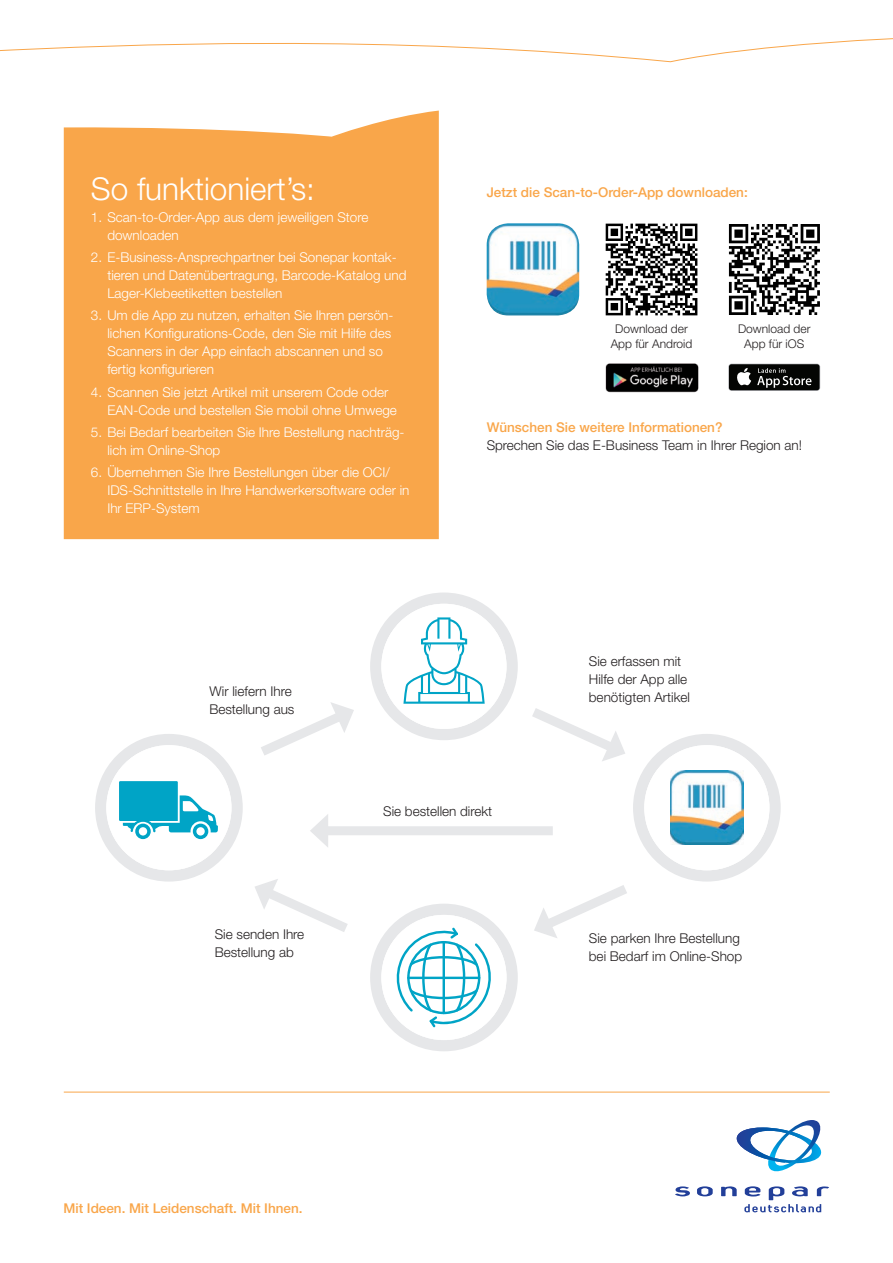
<style>
.page{position:relative;width:893px;height:1263px;background:#fff}
.page>*{position:absolute;margin:0;border:0;box-sizing:border-box;transform-origin:0 0}
.t1{font:300 31.5px "Helvetica Neue";color:#fff}
.t2{font:300 13.5px/18px "Helvetica Neue";color:#fff}
.t3{font:300 13.5px/18px "Helvetica Neue";color:#231f20}
.t4{font:500 13.5px "Helvetica Neue";color:#f9a64a}
.t5{font:300 12px/15px "Helvetica Neue";color:#231f20;text-align:center}
</style>
<div class="page">
<div style="left:64px;top:111px;width:375px;height:428px;background:#f9a64a"></div>
<svg style="left:0;top:38px;width:893px;height:25px"></svg>
<img style="left:487px;top:223px;width:92px;height:92px">
<svg style="left:728px;top:364px;width:92px;height:27px"></svg>
<div style="left:729px;top:364px;width:90px;height:26px;background:#040503;border-radius:3px"></div>
<svg style="left:737px;top:368px;width:14px;height:17px"></svg>
<svg style="left:757px;top:368px;width:54px;height:20px"></svg>
<img style="left:605px;top:363px;width:94px;height:30px">
<svg style="left:605px;top:223px;width:93px;height:93px"></svg>
<svg style="left:606px;top:224px;width:91px;height:91px"></svg>
<svg style="left:729px;top:224px;width:91px;height:91px"></svg>
<svg style="left:261px;top:702px;width:93px;height:53px"></svg>
<svg style="left:255px;top:879px;width:93px;height:53px"></svg>
<div style="left:321px;top:826px;width:232px;height:9px;background:#e6e7e9"></div>
<svg style="left:310px;top:814px;width:18px;height:33px"></svg>
<svg style="left:95px;top:734px;width:148px;height:147px"></svg>
<svg style="left:370px;top:592px;width:411px;height:459px"></svg>
<hr style="left:64px;top:1092px;width:766px;height:1px;background:#f9a64a">
<svg style="left:697px;top:1186px;width:16px;height:10px"></svg>
<svg style="left:721px;top:1186px;width:16px;height:10px"></svg>
<svg style="left:675px;top:1186px;width:15px;height:10px"></svg>
<svg style="left:736px;top:1120px;width:86px;height:52px"></svg>
<svg style="left:744px;top:1186px;width:85px;height:26px"></svg>
<h1 class="t1" style="left:91px;top:169px;width:226px">So funktioniert’s:</h1>
<p class="t2" style="left:107px;top:208px;width:263px;text-indent:-16px">1. Scan-to-Order-App aus dem jeweiligen Store downloaden</p>
<p class="t2" style="left:107px;top:248px;width:301px;text-indent:-16px">2. E-Business-Ansprechpartner bei Sonepar kontak&shy;tieren und Datenübertragung, Barcode-Katalog und<br>Lager-Klebeetiketten bestellen</p>
<p class="t2" style="left:107px;top:306px;width:288px;text-indent:-16px">3. Um die App zu nutzen, erhalten Sie Ihren persön&shy;lichen Konfigurations-Code, den Sie mit Hilfe des Scanners in der App einfach abscannen und so fertig konfigurieren</p>
<p class="t2" style="left:107px;top:382px;width:291px;text-indent:-16px">4. Scannen Sie jetzt Artikel mit unserem Code oder<br>EAN-Code und bestellen Sie mobil ohne Umwege</p>
<p class="t2" style="left:107px;top:423px;width:299px;text-indent:-16px">5. Bei Bedarf bearbeiten Sie Ihre Bestellung nachträg&shy;lich im Online-Shop</p>
<p class="t2" style="left:107px;top:463px;width:304px;text-indent:-16px">6. Übernehmen Sie Ihre Bestellungen über die OCI/<br>IDS-Schnittstelle in Ihre Handwerkersoftware oder in<br>Ihr ERP-System</p>
<p class="t3" style="left:209px;top:681px;width:87px">Wir liefern Ihre<br>Bestellung aus</p>
<p class="t4" style="left:487px;top:184px;width:263px">Jetzt die Scan-to-Order-App downloaden:</p>
<p class="t5" style="left:611px;top:321px;width:83px">Download der<br>App für Android</p>
<p class="t5" style="left:738px;top:321px;width:74px">Download der<br>App für iOS</p>
<p class="t4" style="left:487px;top:419px;width:237px">Wünschen Sie weitere Informationen?</p>
<p class="t3" style="left:487px;top:436px;width:317px">Sprechen Sie das E-Business Team in Ihrer Region an!</p>
<p class="t3" style="left:589px;top:652px;width:103px">Sie erfassen mit<br>Hilfe der App alle benötigten Artikel</p>
<p class="t3" style="left:215px;top:924px;width:91px">Sie senden Ihre<br>Bestellung ab</p>
<p class="t3" style="left:383px;top:802px;width:111px">Sie bestellen direkt</p>
<p class="t4" style="left:63px;top:1200px;width:241px">Mit Ideen. Mit Leidenschaft. Mit Ihnen.</p>
<p class="t3" style="left:589px;top:929px;width:155px">Sie parken Ihre Bestellung bei Bedarf im Online-Shop</p>
</div>
